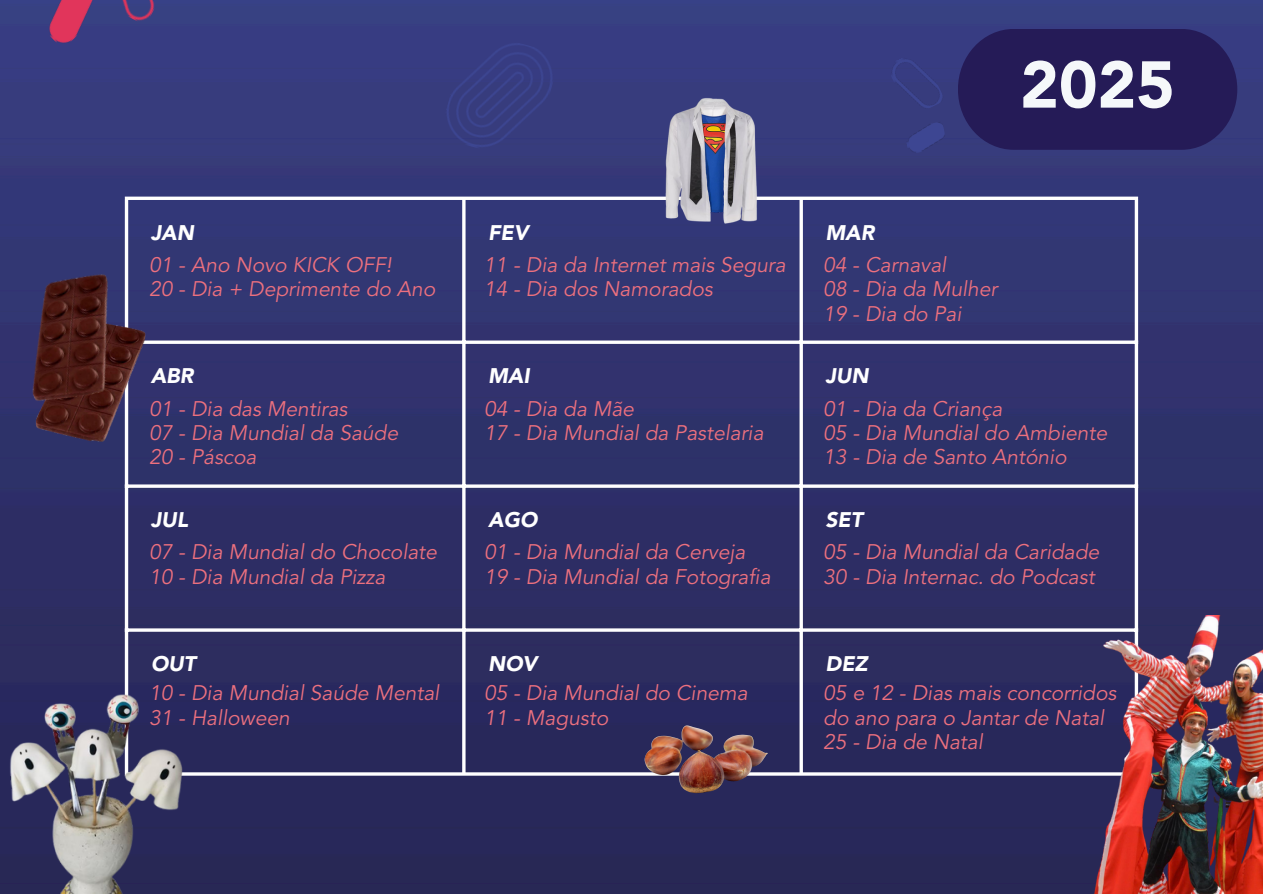
<style>
.page{position:relative;width:1263px;height:894px;background:#fff}
.page>*{position:absolute;margin:0;border:0;box-sizing:border-box;transform-origin:0 0}
.t1{font:900 65.4px "Avenir LT Std";color:#f5f8fa}
.t2{font:italic 21px "Avenir LT Std";color:#ed707e}
.t3{font:italic 900 21px "Avenir LT Std";color:#fff}
</style>
<div class="page">
<img style="left:0;top:0;width:1263px;height:893px">
<div style="left:958px;top:29px;width:279px;height:121px;background:#251b57;border-radius:58px"></div>
<hr style="left:125px;top:200px;width:3px;height:572px;background:#fff">
<svg style="left:462px;top:200px;width:4px;height:572px"></svg>
<svg style="left:799px;top:200px;width:4px;height:572px"></svg>
<hr style="left:1135px;top:200px;width:3px;height:572px;background:#fff">
<svg style="left:125px;top:196px;width:1013px;height:4px"></svg>
<svg style="left:149px;top:340px;width:986px;height:4px"></svg>
<hr style="left:125px;top:484px;width:1013px;height:3px;background:#fff">
<hr style="left:125px;top:628px;width:1013px;height:3px;background:#fff">
<hr style="left:125px;top:772px;width:1013px;height:3px;background:#fff">
<img style="left:636px;top:708px;width:139px;height:104px">
<img style="left:0;top:645px;width:187px;height:248px">
<img style="left:1085px;top:615px;width:178px;height:278px">
<img style="left:648px;top:96px;width:127px;height:133px">
<img style="left:31px;top:421px;width:118px;height:25px">
<img style="left:0;top:255px;width:149px;height:166px">
<img style="left:439px;top:29px;width:122px;height:134px">
<img style="left:35px;top:0;width:72px;height:49px">
<img style="left:904px;top:121px;width:43px;height:33px">
<img style="left:886px;top:49px;width:59px;height:68px">
<img style="left:96px;top:0;width:77px;height:26px">
<p class="t1" style="left:1020px;top:58px;width:156px">2025</p>
<p class="t3" style="left:151px;top:223px;width:45px">JAN</p>
<p class="t3" style="left:488px;top:223px;width:42px">FEV</p>
<p class="t3" style="left:825px;top:223px;width:50px">MAR</p>
<p class="t2" style="left:149px;top:256px;width:244px">01 - Ano Novo KICK OFF!</p>
<p class="t2" style="left:149px;top:280px;width:288px">20 - Dia + Deprimente do Ano</p>
<p class="t2" style="left:484px;top:256px;width:303px">11 - Dia da Internet mais Segura</p>
<p class="t2" style="left:484px;top:280px;width:230px">14 - Dia dos Namorados</p>
<p class="t2" style="left:823px;top:256px;width:125px">04 - Carnaval</p>
<p class="t2" style="left:823px;top:280px;width:176px">08 - Dia da Mulher</p>
<p class="t2" style="left:823px;top:305px;width:140px">19 - Dia do Pai</p>
<h1 class="t3" style="left:151px;top:367px;width:44px">ABR</h1>
<p class="t3" style="left:488px;top:367px;width:43px">MAI</p>
<p class="t3" style="left:825px;top:367px;width:45px">JUN</p>
<p class="t2" style="left:149px;top:400px;width:200px">01 - Dia das Mentiras</p>
<p class="t2" style="left:149px;top:424px;width:250px">07 - Dia Mundial da Saúde</p>
<p class="t2" style="left:149px;top:448px;width:109px">20 - Páscoa</p>
<p class="t2" style="left:484px;top:400px;width:151px">04 - Dia da Mãe</p>
<p class="t2" style="left:484px;top:424px;width:281px">17 - Dia Mundial da Pastelaria</p>
<p class="t2" style="left:823px;top:400px;width:181px">01 - Dia da Criança</p>
<p class="t2" style="left:823px;top:424px;width:285px">05 - Dia Mundial do Ambiente</p>
<p class="t2" style="left:823px;top:448px;width:245px">13 - Dia de Santo António</p>
<p class="t3" style="left:151px;top:511px;width:39px">JUL</p>
<p class="t3" style="left:488px;top:511px;width:51px">AGO</p>
<p class="t3" style="left:825px;top:511px;width:39px">SET</p>
<p class="t2" style="left:149px;top:543px;width:289px">07 - Dia Mundial do Chocolate</p>
<p class="t2" style="left:149px;top:567px;width:238px">10 - Dia Mundial da Pizza</p>
<p class="t2" style="left:484px;top:543px;width:263px">01 - Dia Mundial da Cerveja</p>
<p class="t2" style="left:484px;top:567px;width:288px">19 - Dia Mundial da Fotografia</p>
<p class="t2" style="left:823px;top:543px;width:278px">05 - Dia Mundial da Caridade</p>
<p class="t2" style="left:823px;top:567px;width:273px">30 - Dia Internac. do Podcast</p>
<p class="t3" style="left:151px;top:655px;width:47px">OUT</p>
<p class="t3" style="left:488px;top:655px;width:51px">NOV</p>
<p class="t3" style="left:825px;top:655px;width:44px">DEZ</p>
<p class="t2" style="left:149px;top:684px;width:292px">10 - Dia Mundial Saúde Mental</p>
<p class="t2" style="left:149px;top:708px;width:142px">31 - Halloween</p>
<p class="t2" style="left:484px;top:684px;width:265px">05 - Dia Mundial do Cinema</p>
<p class="t2" style="left:484px;top:708px;width:126px">11 - Magusto</p>
<p class="t2" style="left:823px;top:684px;width:295px">05 e 12 - Dias mais concorridos</p>
<p class="t2" style="left:823px;top:708px;width:283px">do ano para o Jantar de Natal</p>
<p class="t2" style="left:823px;top:732px;width:161px">25 - Dia de Natal</p>
</div>
